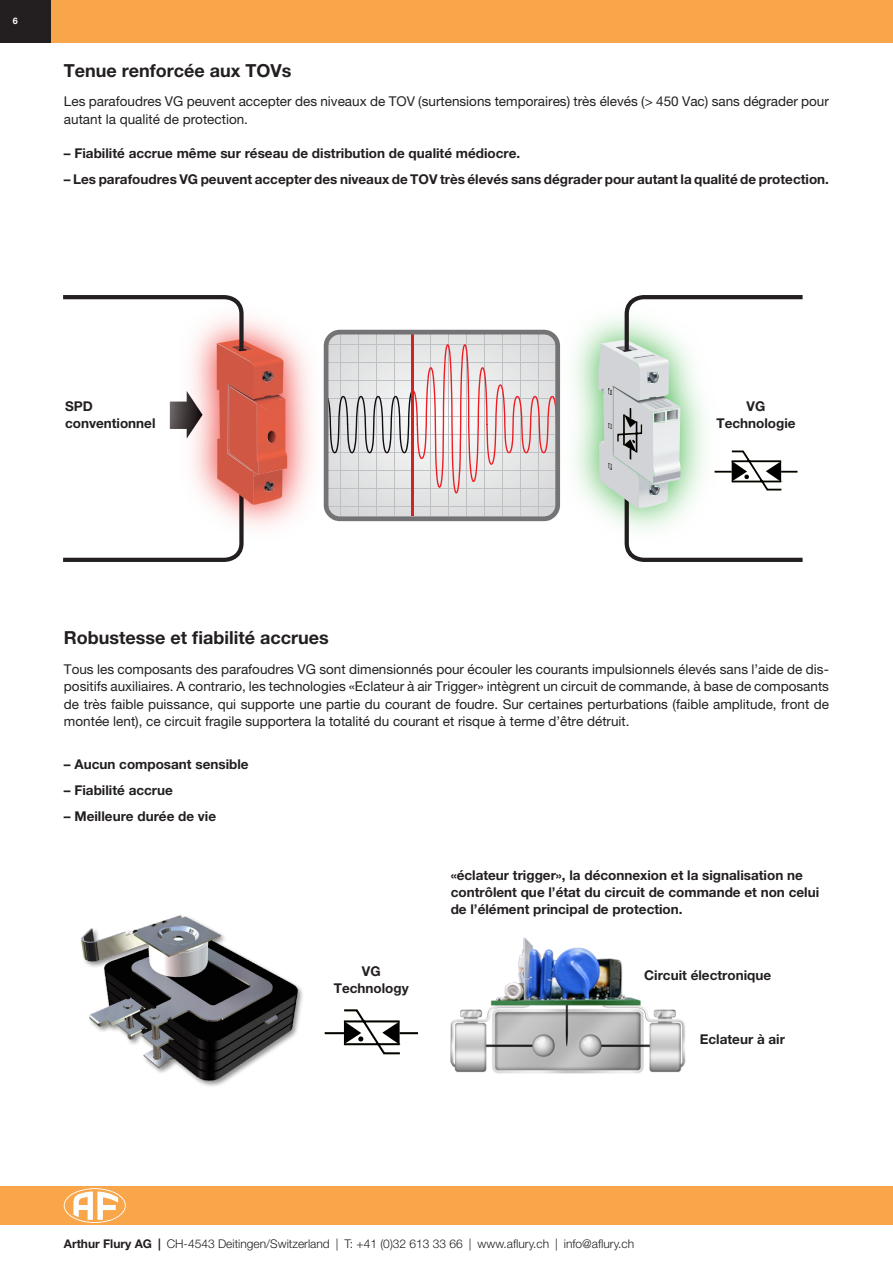
<style>
.page{position:relative;width:893px;height:1263px;background:#fff}
.page>*{position:absolute;margin:0;border:0;box-sizing:border-box;transform-origin:0 0}
.t1{font:700 18px "Helvetica Neue LT Pro";color:#231f20}
.t2{font:13.5px/17.4px "Helvetica Neue LT Pro";color:#231f20}
.t3{font:700 13.5px/17.4px "Helvetica Neue LT Pro";color:#231f20}
.t4{font:300 12px "Helvetica Neue LT Std";color:#231f20}
.t5{font:700 9px "Helvetica Neue LT Pro";color:#fff}
.s1{font-family:"Helvetica Neue LT Pro";font-weight:700}
</style>
<div class="page">
<div style="left:0;top:1186px;width:893px;height:39px;background:#f9a64a"></div>
<div style="left:51px;top:0;width:842px;height:43px;background:#f9a64a"></div>
<div style="left:0;top:0;width:51px;height:43px;background:#231f20"></div>
<svg style="left:64px;top:1188px;width:62px;height:35px"></svg>
<img style="left:287px;top:399px;width:1px;height:69px">
<svg style="left:63px;top:295px;width:224px;height:267px"></svg>
<img style="left:324px;top:330px;width:236px;height:191px">
<svg style="left:598px;top:295px;width:205px;height:267px"></svg>
<img style="left:450px;top:937px;width:236px;height:137px">
<img style="left:81px;top:915px;width:222px;height:172px">
<svg style="left:324px;top:1009px;width:94px;height:46px"></svg>
<p class="t5" style="left:13px;top:16px;width:7px">6</p>
<h1 class="t1" style="left:64px;top:59px;width:229px">Tenue renforcée aux TOVs</h1>
<p class="t2" style="left:64px;top:92px;width:766px">Les parafoudres VG peuvent accepter des niveaux de TOV (surtensions temporaires) très élevés (&gt; 450 Vac) sans dégrader pour autant la qualité de protection.</p>
<p class="t3" style="left:64px;top:145px;width:458px">– Fiabilité accrue même sur réseau de distribution de qualité médiocre.</p>
<p class="t3" style="left:64px;top:170px;width:766px">– Les parafoudres VG peuvent accepter des niveaux de TOV très élevés sans dégrader pour autant la qualité de protection.</p>
<p class="t3" style="left:65px;top:397px;width:92px">SPD conventionnel</p>
<p class="t3" style="left:716px;top:397px;width:81px;text-align:center">VG<br>Technologie</p>
<h1 class="t1" style="left:64px;top:627px;width:266px">Robustesse et fiabilité accrues</h1>
<p class="t2" style="left:64px;top:660px;width:767px;text-align:justify">Tous les composants des parafoudres VG sont dimensionnés pour écouler les courants impulsionnels élevés sans l’aide de dis&shy;positifs auxiliaires. A contrario, les technologies «Eclateur à air Trigger» intègrent un circuit de commande, à base de composants de très faible puissance, qui supporte une partie du courant de foudre. Sur certaines perturbations (faible amplitude, front de montée lent), ce circuit fragile supportera la totalité du courant et risque à terme d’être détruit.</p>
<p class="t3" style="left:64px;top:756px;width:186px">– Aucun composant sensible</p>
<p class="t3" style="left:64px;top:781px;width:110px">– Fiabilité accrue</p>
<p class="t3" style="left:64px;top:807px;width:154px">– Meilleure durée de vie</p>
<p class="t3" style="left:334px;top:962px;width:76px;text-align:center">VG<br>Technology</p>
<p class="t3" style="left:451px;top:866px;width:370px">«éclateur trigger», la déconnexion et la signalisation ne contrôlent que l’état du circuit de commande et non celui de l’élément principal de protection.</p>
<p class="t3" style="left:644px;top:966px;width:128px">Circuit électronique</p>
<p class="t3" style="left:700px;top:1030px;width:87px">Eclateur à air</p>
<p class="t4" style="left:64px;top:1236px;width:572px"><span class="s1">Arthur Flury AG |</span> CH-4543 Deitingen/Switzerland | T: +41 (0)32 613 33 66 | www.aflury.ch | info@aflury.ch</p>
</div>
